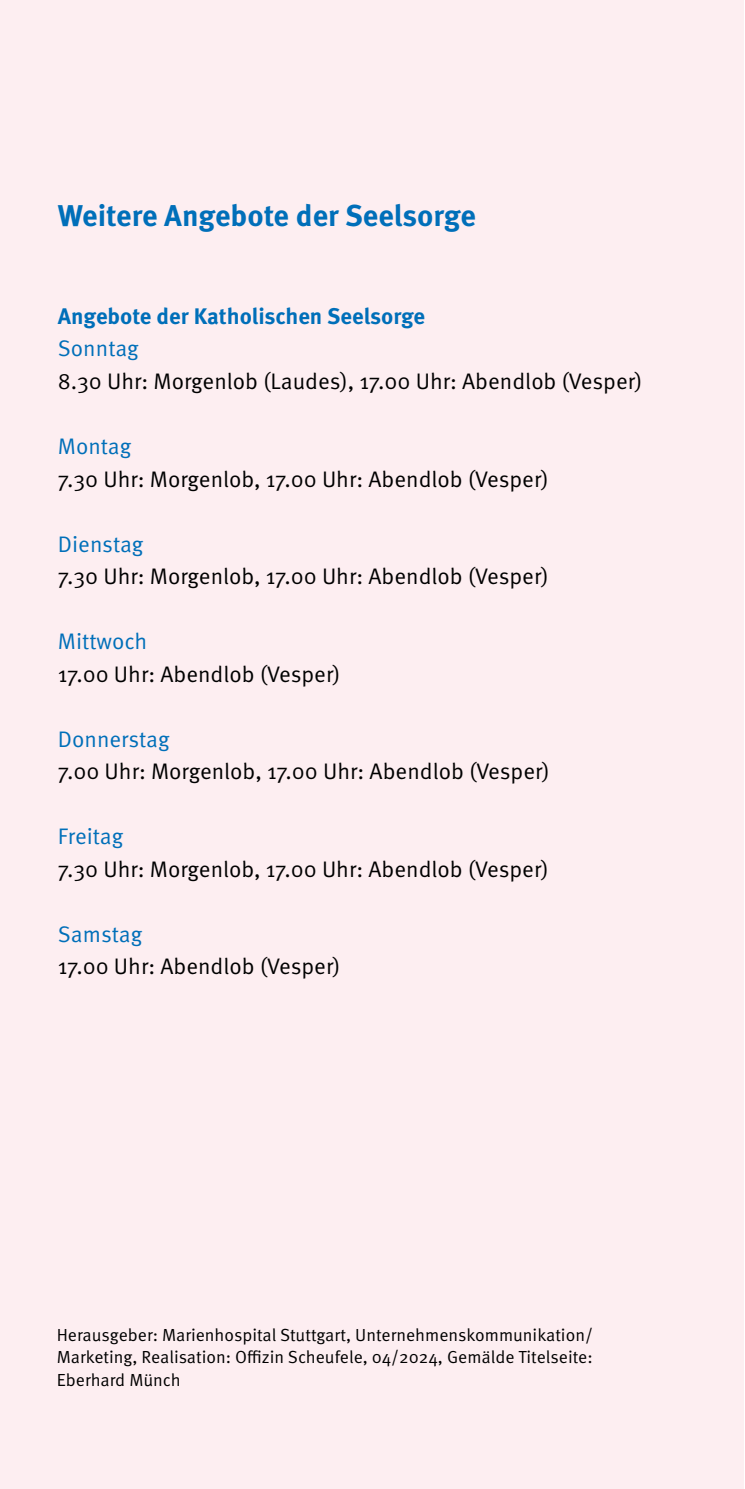
<style>
.page{position:relative;width:745px;height:1489px;background:#fff}
.page>*{position:absolute;margin:0;border:0;box-sizing:border-box;transform-origin:0 0}
.t1{font:700 30px "Meta Pro";color:#006fb9}
.t2{font:22.5px "Meta Pro";color:#000}
.t3{font:22.5px "Meta Pro";color:#006fb9}
.t4{font:700 22.5px "Meta Pro";color:#006fb9}
.t5{font:17.5px/22.5px "Meta Pro";color:#000;text-align:justify}
</style>
<div class="page">
<hr style="left:744px;top:421px;width:1px;height:517px;background:#e8e7e7">
<svg style="left:744px;top:894px;width:1px;height:44px"></svg>
<div style="left:0;top:0;width:742px;height:1488px;background:#fdeef1"></div>
<h1 class="t1" style="left:58px;top:197px;width:419px">Weitere Angebote der Seelsorge</h1>
<p class="t4" style="left:58px;top:302px;width:368px">Angebote der Katholischen Seelsorge</p>
<p class="t3" style="left:58px;top:335px;width:82px">Sonntag</p>
<p class="t2" style="left:58px;top:367px;width:585px">8.30 Uhr: Morgenlob (Laudes), 17.00 Uhr: Abendlob (Vesper)</p>
<p class="t3" style="left:58px;top:432px;width:75px">Montag</p>
<p class="t2" style="left:58px;top:465px;width:492px">7.30 Uhr: Morgenlob, 17.00 Uhr: Abendlob (Vesper)</p>
<p class="t3" style="left:58px;top:530px;width:87px">Dienstag</p>
<p class="t2" style="left:58px;top:562px;width:492px">7.30 Uhr: Morgenlob, 17.00 Uhr: Abendlob (Vesper)</p>
<p class="t3" style="left:58px;top:627px;width:91px">Mittwoch</p>
<p class="t2" style="left:58px;top:660px;width:284px">17.00 Uhr: Abendlob (Vesper)</p>
<p class="t3" style="left:58px;top:725px;width:113px">Donnerstag</p>
<p class="t2" style="left:58px;top:757px;width:493px">7.00 Uhr: Morgenlob, 17.00 Uhr: Abendlob (Vesper)</p>
<p class="t3" style="left:58px;top:822px;width:67px">Freitag</p>
<p class="t2" style="left:58px;top:855px;width:492px">7.30 Uhr: Morgenlob, 17.00 Uhr: Abendlob (Vesper)</p>
<p class="t3" style="left:58px;top:920px;width:86px">Samstag</p>
<p class="t2" style="left:58px;top:952px;width:284px">17.00 Uhr: Abendlob (Vesper)</p>
<p class="t5" style="left:57px;top:1323px;width:537px">Herausgeber: Marienhospital Stuttgart, Unternehmenskommunikation/ Marketing, Realisation: Offizin Scheufele, 04/2024, Gemälde Titelseite:<br>Eberhard Münch</p>
</div>
